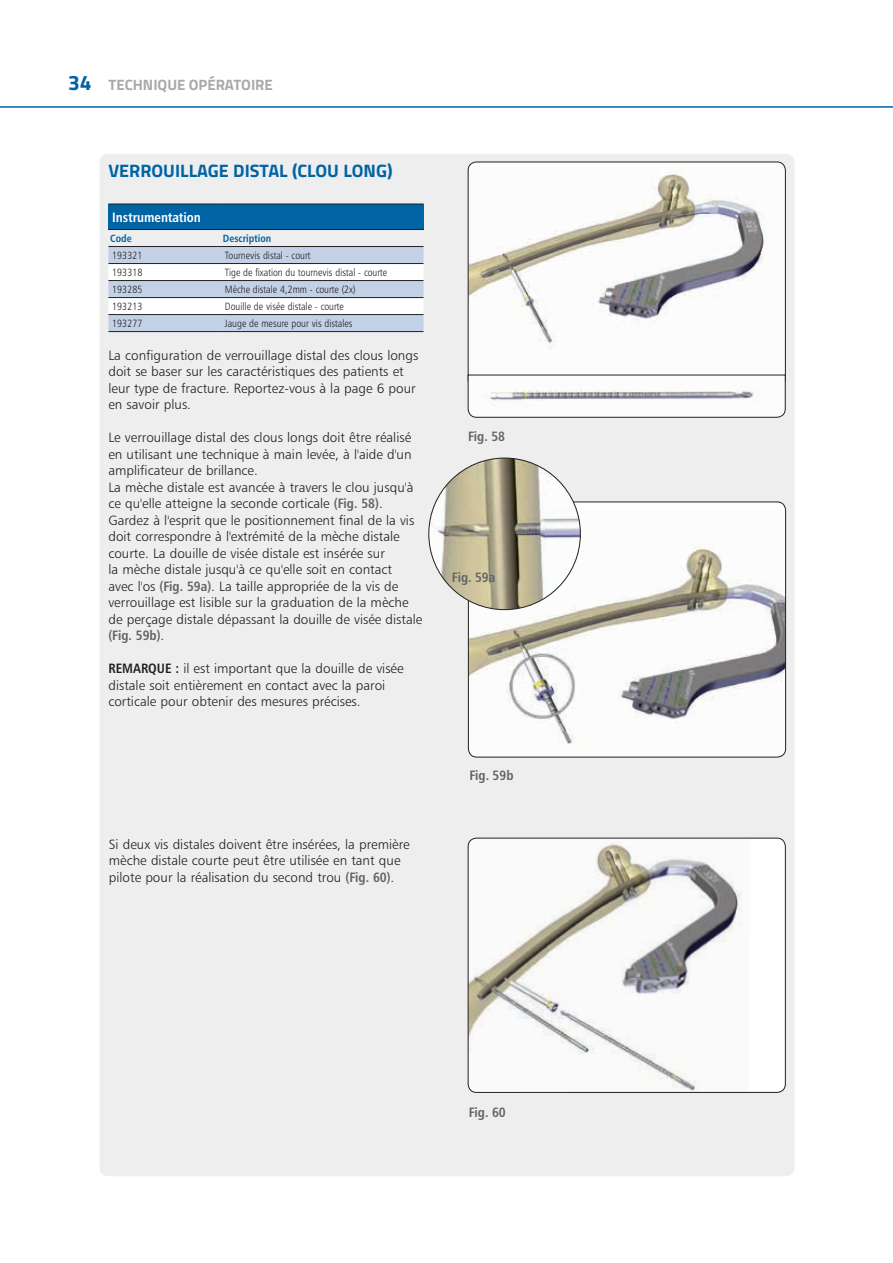
<style>
.page{position:relative;width:893px;height:1263px;background:#fff}
.page>*{position:absolute;margin:0;border:0;box-sizing:border-box;transform-origin:0 0}
.t1{font:700 18px "Titillium";color:#0063a4}
.t2{font:700 15px "Titillium";color:#a8a9ad}
.t3{font:13.5px/16.5px "Humanist 777 BT Light B";color:#231f20}
.t4{font:13.5px "Humanist 777 BT Bold Condensed B";color:#636366}
.t5{font:13.5px "Humanist 777 BT Bold Condensed B";color:#fff}
.t6{font:10.5px "Humanist 777 BT Light Condensed B";color:#231f20}
.t7{font:10.5px "Humanist 777 BT Bold Condensed B";color:#0063a4}
.s1{font-size:21px;color:#0063a4}
.s2{font-family:"Humanist 777 BT Bold Condensed B";color:#636366}
.s3{font-family:"Humanist 777 BT Light B";color:#231f20}
.s4{font-family:"Humanist 777 BT Bold Condensed B"}
</style>
<div class="page">
<hr style="left:0;top:106px;width:893px;height:2px;background:#0063a4">
<div style="left:100px;top:154px;width:694px;height:1022px;background:#eeeeef;border-radius:9px"></div>
<div style="left:108px;top:204px;width:315px;height:25px;background:#0063a4"></div>
<svg style="left:108px;top:247px;width:315px;height:84px"></svg>
<hr style="left:108px;top:204px;width:113px;height:1px;background:#231f20">
<hr style="left:221px;top:204px;width:202px;height:1px;background:#231f20">
<hr style="left:108px;top:229px;width:113px;height:1px;background:#231f20">
<hr style="left:221px;top:229px;width:202px;height:1px;background:#231f20">
<hr style="left:108px;top:246px;width:113px;height:1px;background:#231f20">
<hr style="left:221px;top:246px;width:202px;height:1px;background:#231f20">
<hr style="left:108px;top:263px;width:113px;height:1px;background:#231f20">
<hr style="left:221px;top:263px;width:202px;height:1px;background:#231f20">
<hr style="left:108px;top:280px;width:113px;height:1px;background:#231f20">
<hr style="left:221px;top:280px;width:202px;height:1px;background:#231f20">
<hr style="left:108px;top:297px;width:113px;height:1px;background:#231f20">
<hr style="left:221px;top:297px;width:202px;height:1px;background:#231f20">
<hr style="left:108px;top:314px;width:113px;height:1px;background:#231f20">
<hr style="left:221px;top:314px;width:202px;height:1px;background:#231f20">
<hr style="left:108px;top:331px;width:113px;height:1px;background:#231f20">
<hr style="left:221px;top:331px;width:202px;height:1px;background:#231f20">
<svg style="left:467px;top:161px;width:319px;height:213px"></svg>
<svg style="left:467px;top:374px;width:319px;height:44px"></svg>
<img style="left:468px;top:510px;width:318px;height:247px">
<div style="left:468px;top:502px;width:318px;height:255px;border:1px solid #231f20;border-radius:9px"></div>
<img style="left:429px;top:458px;width:151px;height:152px;border-radius:76px">
<div style="left:468px;top:838px;width:317px;height:254px;background:#fff;border-radius:9px"></div>
<img style="left:468px;top:838px;width:274px;height:254px">
<div style="left:468px;top:838px;width:318px;height:255px;border:1px solid #231f20;border-radius:9px"></div>
<p class="t2" style="left:68px;top:73px;width:206px"><span class="s1">34</span> TECHNIQUE OPÉRATOIRE</p>
<h1 class="t1" style="left:108px;top:157px;width:286px">VERROUILLAGE DISTAL (CLOU LONG)</h1>
<p class="t5" style="left:112px;top:209px;width:90px">Instrumentation</p>
<p class="t7" style="left:110px;top:232px;width:23px">Code</p>
<p class="t7" style="left:223px;top:232px;width:50px">Description</p>
<p class="t6" style="left:112px;top:249px;width:32px">193321</p>
<p class="t6" style="left:225px;top:249px;width:87px">Tournevis distal - court</p>
<p class="t6" style="left:112px;top:266px;width:32px">193318</p>
<p class="t6" style="left:225px;top:266px;width:164px">Tige de fixation du tournevis distal - courte</p>
<p class="t6" style="left:112px;top:283px;width:32px">193285</p>
<p class="t6" style="left:225px;top:283px;width:132px">Mèche distale 4,2mm - courte (2x)</p>
<p class="t6" style="left:112px;top:300px;width:32px">193213</p>
<p class="t6" style="left:225px;top:300px;width:121px">Douille de visée distale - courte</p>
<p class="t6" style="left:112px;top:317px;width:32px">193277</p>
<p class="t6" style="left:225px;top:317px;width:129px">Jauge de mesure pour vis distales</p>
<p class="t3" style="left:108px;top:347px;width:311px">La configuration de verrouillage distal des clous longs doit se baser sur les caractéristiques des patients et leur type de fracture. Reportez-vous à la page 6 pour en savoir plus.</p>
<p class="t3" style="left:108px;top:429px;width:315px">Le verrouillage distal des clous longs doit être réalisé en utilisant une technique à main levée, à l'aide d'un amplificateur de brillance.<br>La mèche distale est avancée à travers le clou jusqu'à ce qu'elle atteigne la seconde corticale <span class="s2">(Fig. 58)</span>.<br>Gardez à l'esprit que le positionnement final de la vis doit correspondre à l'extrémité de la mèche distale courte. La douille de visée distale est insérée sur<br>la mèche distale jusqu'à ce qu'elle soit en contact<br>avec l'os <span class="s2">(Fig. 59a)</span>. La taille appropriée de la vis de verrouillage est lisible sur la graduation de la mèche de perçage distale dépassant la douille de visée distale</p>
<p class="t4" style="left:108px;top:627px;width:57px">(Fig. 59b)<span class="s3">.</span></p>
<p class="t3" style="left:108px;top:660px;width:297px"><span class="s4">REMARQUE :</span> il est important que la douille de visée distale soit entièrement en contact avec la paroi corticale pour obtenir des mesures précises.</p>
<p class="t3" style="left:109px;top:836px;width:302px">Si deux vis distales doivent être insérées, la première mèche distale courte peut être utilisée en tant que pilote pour la réalisation du second trou <span class="s2">(Fig. 60)</span>.</p>
<p class="t4" style="left:468px;top:427px;width:38px">Fig. 58</p>
<p class="t4" style="left:452px;top:569px;width:45px">Fig. 59a</p>
<p class="t4" style="left:469px;top:767px;width:46px">Fig. 59b</p>
<p class="t4" style="left:469px;top:1103px;width:38px">Fig. 60</p>
</div>
